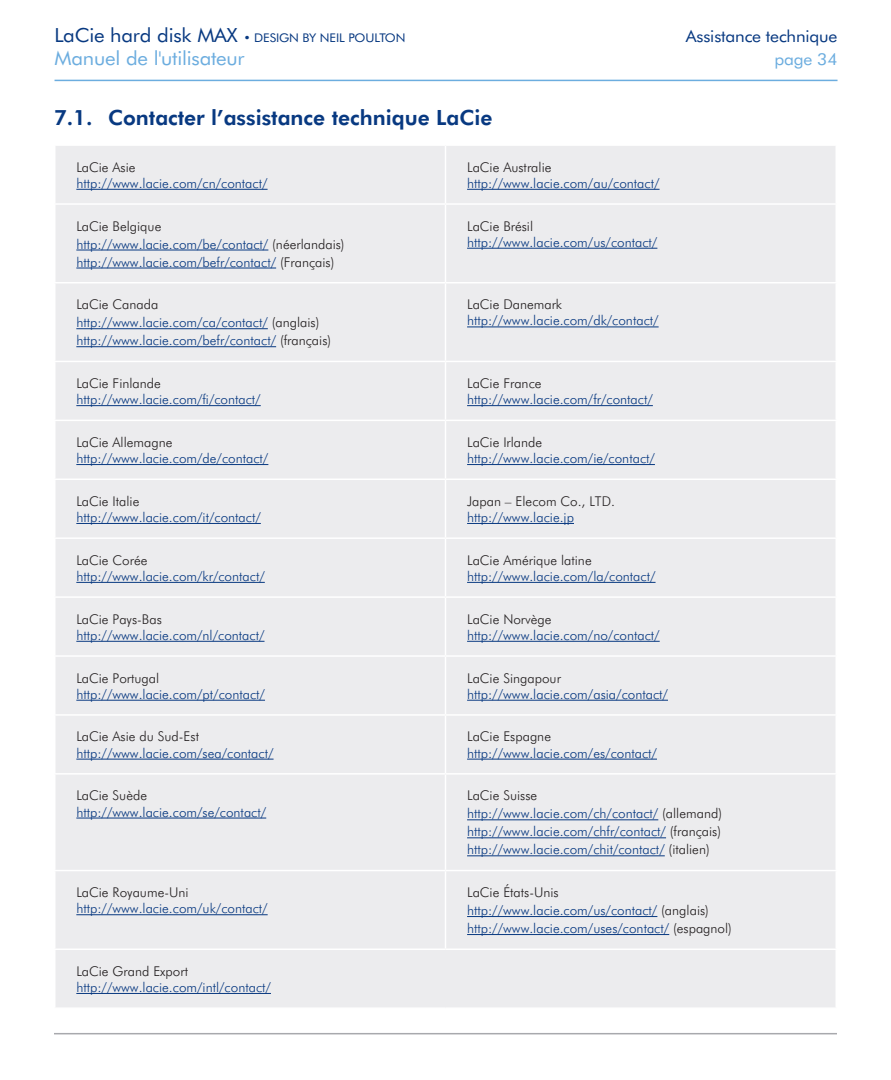
<style>
.page{position:relative;width:891px;height:1080px;background:#fff}
.page>*{position:absolute;margin:0;border:0;box-sizing:border-box;transform-origin:0 0}
._1_1_Heading{font:800 21px "Futura BT";color:#083981}
.t1{font:19.5px "Futura BT";letter-spacing:-.01em;color:#6caddf;scale:1.05 1}
.t2{font:16.5px "Futura BT";letter-spacing:-.01em;color:#083981;scale:1.05 1}
.t3{font:16.5px "Futura BT";letter-spacing:-.01em;color:#6caddf;scale:1.05 1}
.t4{font:300 13.5px "Futura BT";color:#083981}
.t5{font:300 13.5px "Futura BT";color:#231f20}
.t6{font:12px "Futura BT";letter-spacing:-.01em;color:#083981;scale:1.05 1}
.s1{font-size:19.5px}
.s2{color:#231f20}
</style>
<div class="page">
<hr style="left:55px;top:80px;width:783px;height:1px;background:#6caddf">
<hr style="left:54px;top:1033px;width:783px;height:1px;background:#a8a9ad">
<div style="left:56px;top:146px;width:779px;height:861px;background:#ececee"></div>
<hr style="left:445px;top:146px;width:1px;height:57px;background:#fff">
<hr style="left:54px;top:203px;width:392px;height:2px;background:#fff">
<hr style="left:445px;top:205px;width:1px;height:77px;background:#fff">
<hr style="left:446px;top:203px;width:391px;height:2px;background:#fff">
<hr style="left:54px;top:282px;width:392px;height:1px;background:#fff">
<hr style="left:445px;top:283px;width:1px;height:78px;background:#fff">
<hr style="left:446px;top:282px;width:391px;height:1px;background:#fff">
<hr style="left:54px;top:361px;width:392px;height:1px;background:#fff">
<hr style="left:445px;top:362px;width:1px;height:58px;background:#fff">
<hr style="left:446px;top:361px;width:391px;height:1px;background:#fff">
<hr style="left:54px;top:420px;width:392px;height:1px;background:#fff">
<hr style="left:445px;top:421px;width:1px;height:58px;background:#fff">
<hr style="left:446px;top:420px;width:391px;height:1px;background:#fff">
<hr style="left:54px;top:479px;width:392px;height:1px;background:#fff">
<hr style="left:445px;top:480px;width:1px;height:57px;background:#fff">
<hr style="left:446px;top:479px;width:391px;height:1px;background:#fff">
<hr style="left:54px;top:537px;width:392px;height:2px;background:#fff">
<hr style="left:445px;top:539px;width:1px;height:57px;background:#fff">
<hr style="left:446px;top:537px;width:391px;height:2px;background:#fff">
<hr style="left:54px;top:596px;width:392px;height:2px;background:#fff">
<hr style="left:445px;top:598px;width:1px;height:57px;background:#fff">
<hr style="left:446px;top:596px;width:391px;height:2px;background:#fff">
<hr style="left:54px;top:655px;width:392px;height:2px;background:#fff">
<hr style="left:445px;top:657px;width:1px;height:57px;background:#fff">
<hr style="left:446px;top:655px;width:391px;height:2px;background:#fff">
<hr style="left:54px;top:714px;width:392px;height:2px;background:#fff">
<hr style="left:445px;top:716px;width:1px;height:57px;background:#fff">
<hr style="left:446px;top:714px;width:391px;height:2px;background:#fff">
<hr style="left:54px;top:773px;width:392px;height:2px;background:#fff">
<hr style="left:445px;top:775px;width:1px;height:95px;background:#fff">
<hr style="left:446px;top:773px;width:391px;height:2px;background:#fff">
<hr style="left:54px;top:870px;width:392px;height:1px;background:#fff">
<hr style="left:445px;top:871px;width:1px;height:78px;background:#fff">
<hr style="left:446px;top:870px;width:391px;height:1px;background:#fff">
<hr style="left:54px;top:949px;width:392px;height:1px;background:#fff">
<hr style="left:446px;top:949px;width:391px;height:1px;background:#fff">
<hr style="left:76px;top:189px;width:192px;height:1px;background:#083981">
<hr style="left:467px;top:189px;width:193px;height:1px;background:#083981">
<hr style="left:76px;top:250px;width:192px;height:1px;background:#083981">
<hr style="left:76px;top:268px;width:200px;height:1px;background:#083981">
<hr style="left:467px;top:248px;width:190px;height:1px;background:#083981">
<hr style="left:76px;top:328px;width:192px;height:1px;background:#083981">
<hr style="left:76px;top:346px;width:200px;height:1px;background:#083981">
<hr style="left:467px;top:327px;width:192px;height:1px;background:#083981">
<hr style="left:76px;top:405px;width:185px;height:1px;background:#083981">
<hr style="left:467px;top:405px;width:186px;height:1px;background:#083981">
<hr style="left:76px;top:464px;width:192px;height:1px;background:#083981">
<hr style="left:467px;top:464px;width:188px;height:1px;background:#083981">
<hr style="left:76px;top:523px;width:185px;height:1px;background:#083981">
<hr style="left:467px;top:523px;width:107px;height:1px;background:#083981">
<hr style="left:76px;top:582px;width:189px;height:1px;background:#083981">
<hr style="left:467px;top:582px;width:189px;height:1px;background:#083981">
<hr style="left:76px;top:641px;width:189px;height:1px;background:#083981">
<hr style="left:467px;top:641px;width:193px;height:1px;background:#083981">
<hr style="left:76px;top:700px;width:189px;height:1px;background:#083981">
<hr style="left:467px;top:700px;width:201px;height:1px;background:#083981">
<hr style="left:76px;top:759px;width:198px;height:1px;background:#083981">
<hr style="left:467px;top:759px;width:190px;height:1px;background:#083981">
<hr style="left:76px;top:818px;width:190px;height:1px;background:#083981">
<hr style="left:467px;top:820px;width:191px;height:1px;background:#083981">
<hr style="left:467px;top:838px;width:199px;height:1px;background:#083981">
<hr style="left:467px;top:856px;width:198px;height:1px;background:#083981">
<hr style="left:76px;top:914px;width:192px;height:1px;background:#083981">
<hr style="left:467px;top:916px;width:190px;height:1px;background:#083981">
<hr style="left:467px;top:934px;width:202px;height:1px;background:#083981">
<hr style="left:76px;top:993px;width:195px;height:1px;background:#083981">
<p class="t6" style="left:55px;top:30px;width:336px"><span class="s1">LaCie hard disk MAX</span> • DESIGN BY NEIL POULTON</p>
<p class="t2" style="left:686px;top:26px;width:146px">Assistance technique</p>
<h2 class="t1" style="left:55px;top:47px;width:183px">Manuel de l'utilisateur</h2>
<p class="t3" style="left:774px;top:49px;width:62px">page 34</p>
<p class="_1_1_Heading" style="left:54px;top:105px;width:440px">7.1. Contacter l’assistance technique LaCie</p>
<p class="t5" style="left:76px;top:159px;width:61px">LaCie Asie</p>
<p class="t4" style="left:76px;top:175px;width:193px">http://www.lacie.com/cn/contact/</p>
<p class="t5" style="left:467px;top:159px;width:86px">LaCie Australie</p>
<p class="t4" style="left:467px;top:175px;width:194px">http://www.lacie.com/au/contact/</p>
<p class="t5" style="left:76px;top:218px;width:87px">LaCie Belgique</p>
<p class="t4" style="left:76px;top:236px;width:270px">http://www.lacie.com/be/contact/ <span class="s2">(néerlandais)</span></p>
<p class="t4" style="left:76px;top:254px;width:260px">http://www.lacie.com/befr/contact/ <span class="s2">(Français)</span></p>
<p class="t5" style="left:467px;top:218px;width:68px">LaCie Brésil</p>
<p class="t4" style="left:467px;top:234px;width:192px">http://www.lacie.com/us/contact/</p>
<p class="t5" style="left:76px;top:296px;width:84px">LaCie Canada</p>
<p class="t4" style="left:76px;top:314px;width:245px">http://www.lacie.com/ca/contact/ <span class="s2">(anglais)</span></p>
<p class="t4" style="left:76px;top:332px;width:256px">http://www.lacie.com/befr/contact/ <span class="s2">(français)</span></p>
<p class="t5" style="left:467px;top:296px;width:97px">LaCie Danemark</p>
<p class="t4" style="left:467px;top:312px;width:193px">http://www.lacie.com/dk/contact/</p>
<p class="t5" style="left:76px;top:375px;width:86px">LaCie Finlande</p>
<p class="t4" style="left:76px;top:391px;width:186px">http://www.lacie.com/fi/contact/</p>
<p class="t5" style="left:467px;top:375px;width:76px">LaCie France</p>
<p class="t4" style="left:467px;top:391px;width:187px">http://www.lacie.com/fr/contact/</p>
<p class="t5" style="left:76px;top:434px;width:98px">LaCie Allemagne</p>
<p class="t4" style="left:76px;top:450px;width:194px">http://www.lacie.com/de/contact/</p>
<p class="t5" style="left:467px;top:434px;width:77px">LaCie Irlande</p>
<p class="t4" style="left:467px;top:450px;width:189px">http://www.lacie.com/ie/contact/</p>
<p class="t5" style="left:76px;top:493px;width:65px">LaCie Italie</p>
<p class="t4" style="left:76px;top:509px;width:186px">http://www.lacie.com/it/contact/</p>
<p class="t5" style="left:467px;top:493px;width:149px">Japan – Elecom Co., LTD.</p>
<p class="t4" style="left:467px;top:509px;width:108px">http://www.lacie.jp</p>
<p class="t5" style="left:76px;top:552px;width:73px">LaCie Corée</p>
<p class="t4" style="left:76px;top:568px;width:190px">http://www.lacie.com/kr/contact/</p>
<p class="t5" style="left:467px;top:552px;width:126px">LaCie Amérique latine</p>
<p class="t4" style="left:467px;top:568px;width:190px">http://www.lacie.com/la/contact/</p>
<p class="t5" style="left:76px;top:611px;width:87px">LaCie Pays-Bas</p>
<p class="t4" style="left:76px;top:627px;width:190px">http://www.lacie.com/nl/contact/</p>
<p class="t5" style="left:467px;top:611px;width:86px">LaCie Norvège</p>
<p class="t4" style="left:467px;top:627px;width:194px">http://www.lacie.com/no/contact/</p>
<p class="t5" style="left:76px;top:670px;width:84px">LaCie Portugal</p>
<p class="t4" style="left:76px;top:686px;width:190px">http://www.lacie.com/pt/contact/</p>
<p class="t5" style="left:467px;top:670px;width:95px">LaCie Singapour</p>
<p class="t4" style="left:467px;top:686px;width:202px">http://www.lacie.com/asia/contact/</p>
<p class="t5" style="left:76px;top:728px;width:124px">LaCie Asie du Sud-Est</p>
<p class="t4" style="left:76px;top:745px;width:199px">http://www.lacie.com/sea/contact/</p>
<p class="t5" style="left:467px;top:728px;width:85px">LaCie Espagne</p>
<p class="t4" style="left:467px;top:745px;width:191px">http://www.lacie.com/es/contact/</p>
<p class="t5" style="left:76px;top:787px;width:72px">LaCie Suède</p>
<p class="t4" style="left:76px;top:804px;width:191px">http://www.lacie.com/se/contact/</p>
<p class="t5" style="left:467px;top:787px;width:72px">LaCie Suisse</p>
<p class="t4" style="left:467px;top:805px;width:256px">http://www.lacie.com/ch/contact/ <span class="s2">(allemand)</span></p>
<p class="t4" style="left:467px;top:823px;width:256px">http://www.lacie.com/chfr/contact/ <span class="s2">(français)</span></p>
<p class="t4" style="left:467px;top:841px;width:244px">http://www.lacie.com/chit/contact/ <span class="s2">(italien)</span></p>
<p class="t5" style="left:76px;top:884px;width:114px">LaCie Royaume-Uni</p>
<p class="t4" style="left:76px;top:900px;width:193px">http://www.lacie.com/uk/contact/</p>
<p class="t5" style="left:467px;top:884px;width:93px">LaCie États-Unis</p>
<p class="t4" style="left:467px;top:902px;width:243px">http://www.lacie.com/us/contact/ <span class="s2">(anglais)</span></p>
<p class="t4" style="left:467px;top:920px;width:266px">http://www.lacie.com/uses/contact/ <span class="s2">(espagnol)</span></p>
<p class="t5" style="left:76px;top:963px;width:113px">LaCie Grand Export</p>
<p class="t4" style="left:76px;top:979px;width:196px">http://www.lacie.com/intl/contact/</p>
</div>
